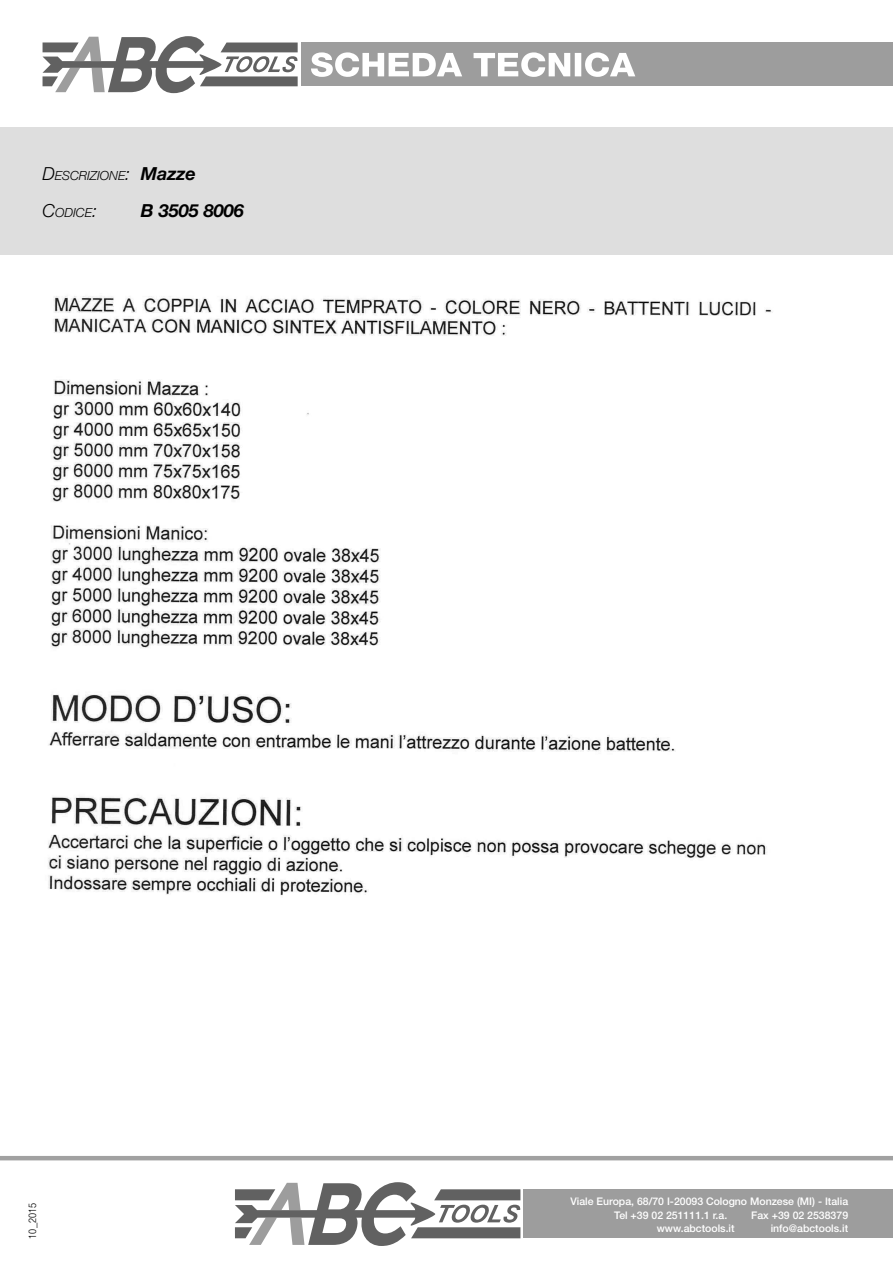
<style>
.page{position:relative;width:893px;height:1263px;background:#fff}
.page>*{position:absolute;margin:0;border:0;box-sizing:border-box;transform-origin:0 0}
.t1{font:italic 700 18px/37.5px "Helvetica Amos";color:#000}
.t2{font:italic 300 12.6px "Helvetica Amos";color:#000}
.t3{font:500 10.5px/13.5px "Helvetica Neue";color:#fff}
.t4{font:300 10.5px "Helvetica Amos Cond";color:#000}
.s1{font-size:18px}
.s2{font-weight:700;font-size:18px}
</style>
<div class="page">
<svg style="left:43px;top:36px;width:255px;height:57px"></svg>
<div style="left:301px;top:43px;width:592px;height:43px;background:#9d9d9d"></div>
<svg style="left:235px;top:1182px;width:285px;height:64px"></svg>
<div style="left:523px;top:1189px;width:370px;height:49px;background:#9d9d9d"></div>
<div style="left:0;top:128px;width:893px;height:127px;background:#dedede"></div>
<hr style="left:0;top:1156px;width:893px;height:4px;background:#a1a1a1">
<img style="left:48px;top:296px;width:725px;height:600px">
<svg style="left:311px;top:52px;width:324px;height:25px"></svg>
<p class="t2" style="left:43px;top:168px;width:155px"><span class="s1">D</span>ESCRIZIONE<span class="s1">:</span> <span class="s2">Mazze</span></p>
<p class="t2" style="left:43px;top:206px;width:56px"><span class="s1">C</span>ODICE<span class="s1">:</span></p>
<h1 class="t1" style="left:141px;top:192px;width:105px">B 3505 8006</h1>
<h1 class="t1" style="left:141px;top:155px;width:120px">X<br>X XXXX XXXX</h1>
<p class="t4" style="left:26px;top:1238px;width:37px;rotate:-90deg">10_2015</p>
<p class="t3" style="left:614px;top:1194px;width:235px;text-indent:-44px">Viale Europa, 68/70 I-20093 Cologno Monzese (MI) - Italia<br>Tel +39 02 251111.1 r.a.</p>
<p class="t3" style="left:751px;top:1208px;width:98px">Fax +39 02 2538379</p>
<p class="t3" style="left:657px;top:1221px;width:79px">www.abctools.it</p>
<p class="t3" style="left:771px;top:1221px;width:79px">info@abctools.it</p>
</div>
